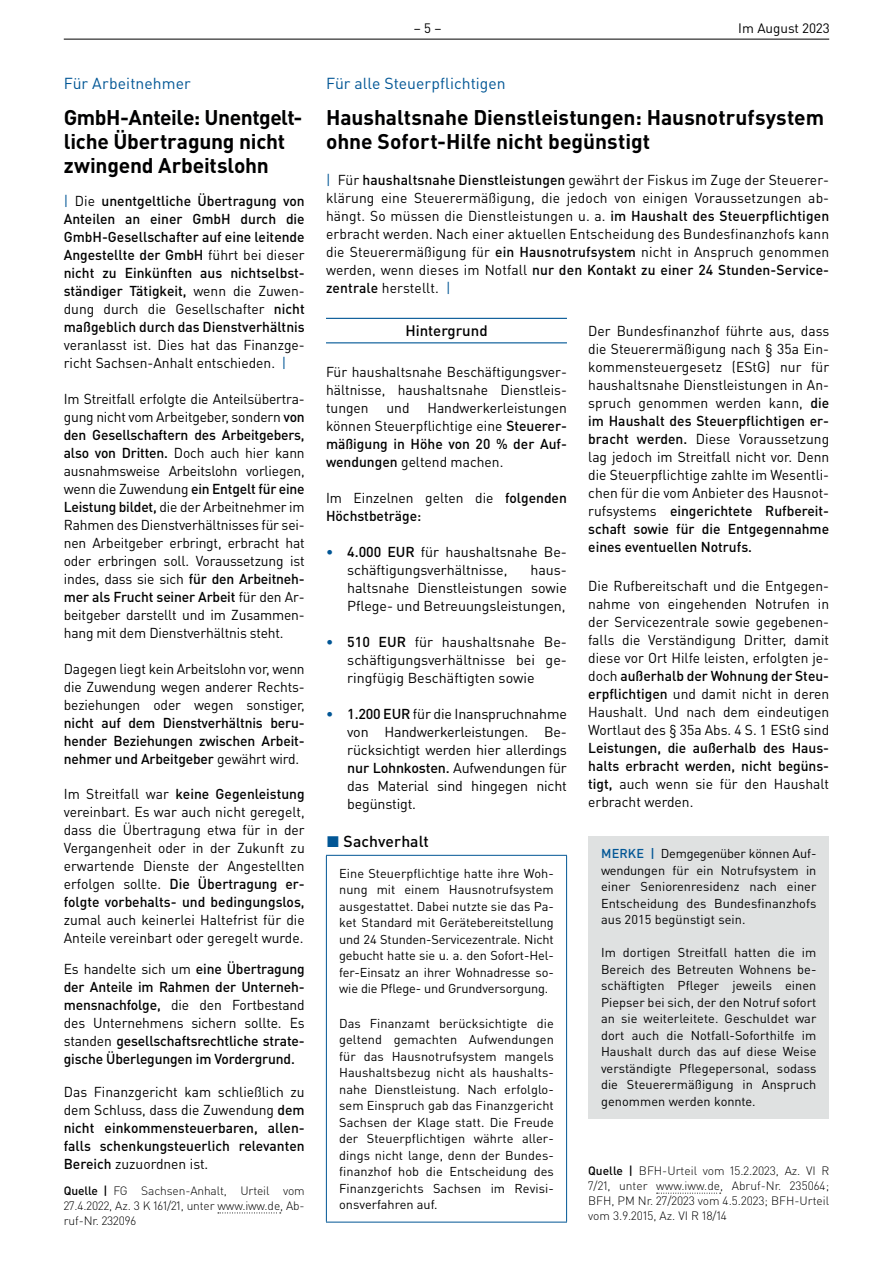
<style>
.page{position:relative;width:893px;height:1263px;background:#fff}
.page>*{position:absolute;margin:0;border:0;box-sizing:border-box;transform-origin:0 0}
.t1{font:700 21px/24px "DIN Pro";letter-spacing:-.005em;color:#000001}
.t2{font:15.75px "DIN Pro";color:#015695}
.t3{font:500 15.75px "DIN Pro";letter-spacing:.005em;color:#000001}
.t4{font:500 15px "DIN Pro";color:#000001}
.t5{font:14.25px/18px "DIN Pro";color:#000001;text-align:justify}
.t6{font:500 14.25px/18px "DIN Pro";color:#000001;text-align:justify}
.t7{font:13.5px "DIN Pro";color:#000001}
.t8{font:12.75px/16.5px "DIN Pro";letter-spacing:.005em;color:#000001;text-align:justify}
.t9{font:300 12px/15px "DIN Pro";letter-spacing:-.01em;color:#000001;text-align:justify}
.s1{font-weight:400;color:#015695}
.s2{font-weight:400}
.s3{color:#015695}
.s4{font-weight:500}
.s5{font-weight:500;color:#015695}
</style>
<div class="page">
<hr style="left:64px;top:39px;width:765px;height:1px;background:#000001">
<hr style="left:326px;top:318px;width:241px;height:1px;background:#015695">
<hr style="left:326px;top:342px;width:241px;height:1px;background:#015695">
<hr style="left:326px;top:855px;width:241px;height:1px;background:#015695">
<hr style="left:326px;top:856px;width:1px;height:366px;background:#015695">
<hr style="left:566px;top:856px;width:1px;height:366px;background:#015695">
<hr style="left:326px;top:1222px;width:241px;height:1px;background:#015695">
<svg style="left:657px;top:1193px;width:64px;height:1px"></svg>
<div style="left:588px;top:835px;width:241px;height:283px;background:#dfe1e1"></div>
<svg style="left:218px;top:1212px;width:63px;height:1px"></svg>
<p class="t2" style="left:64px;top:73px;width:128px">Für Arbeitnehmer</p>
<h1 class="t1" style="left:64px;top:105px;width:240px">GmbH-Anteile: Unentgelt&shy;liche Übertragung nicht zwingend Arbeitslohn</h1>
<p class="t6" style="left:64px;top:192px;width:242px"><span class="s1">|</span> <span class="s2">Die</span> unentgeltliche Übertragung von Anteilen an einer GmbH durch die GmbH-Gesellschafter auf eine leitende Angestellte der GmbH <span class="s2">führt bei dieser </span>nicht zu Einkünften aus nichtselbst&shy;ständiger Tätigkeit, <span class="s2">wenn die Zuwen&shy;dung durch die Gesellschafter</span> nicht maßgeblich durch das Dienstverhältnis</p>
<p class="t5" style="left:64px;top:336px;width:242px">veranlasst ist. Dies hat das Finanzge&shy;richt Sachsen-Anhalt entschieden. <span class="s3">|</span></p>
<p class="t5" style="left:64px;top:390px;width:242px">Im Streitfall erfolgte die Anteilsübertra&shy;gung nicht vom Arbeitgeber, sondern <span class="s4">von den Gesellschaftern des Arbeitgebers, also von Dritten.</span> Doch auch hier kann ausnahmsweise Arbeitslohn vorliegen, wenn die Zuwendung <span class="s4">ein Entgelt für eine Leistung bildet,</span> die der Arbeitnehmer im Rahmen des Dienstverhältnisses für sei&shy;nen Arbeitgeber erbringt, erbracht hat oder erbringen soll. Voraussetzung ist indes, dass sie sich <span class="s4">für den Arbeitneh&shy;mer als Frucht seiner Arbeit</span> für den Ar&shy;beitgeber darstellt und im Zusammen&shy;hang mit dem Dienstverhältnis steht.</p>
<p class="t5" style="left:64px;top:660px;width:242px">Dagegen liegt kein Arbeitslohn vor, wenn die Zuwendung wegen anderer Rechts&shy;beziehungen oder wegen sonstiger,</p>
<p class="t6" style="left:64px;top:714px;width:242px">nicht auf dem Dienstverhältnis beru&shy;hender Beziehungen zwischen Arbeit&shy;nehmer und Arbeitgeber <span class="s2">gewährt wird.</span></p>
<p class="t5" style="left:64px;top:784px;width:242px">Im Streitfall war <span class="s4">keine Gegenleistung </span>vereinbart. Es war auch nicht geregelt, dass die Übertragung etwa für in der Vergangenheit oder in der Zukunft zu erwartende Dienste der Angestellten erfolgen sollte. <span class="s4">Die Übertragung er&shy;folgte vorbehalts- und bedingungslos,</span></p>
<p class="t5" style="left:64px;top:910px;width:242px">zumal auch keinerlei Haltefrist für die<br>Anteile vereinbart oder geregelt wurde.</p>
<p class="t6" style="left:64px;top:960px;width:242px"><span class="s2">Es handelte sich um</span> eine Übertragung der Anteile im Rahmen der Unterneh&shy;mensnachfolge, <span class="s2">die den Fortbestand des Unternehmens sichern sollte. Es standen</span> gesellschaftsrechtliche strate&shy;gische Überlegungen im Vordergrund.</p>
<p class="t6" style="left:64px;top:1083px;width:242px"><span class="s2">Das Finanzgericht kam schließlich zu dem Schluss, dass die Zuwendung</span> dem nicht einkommensteuerbaren, allen&shy;falls schenkungsteuerlich relevanten Bereich <span class="s2">zuzuordnen ist.</span></p>
<p class="t9" style="left:64px;top:1182px;width:242px"><span class="s4">Quelle |</span> FG Sachsen-Anhalt, Urteil vom 27.4.2022, Az. 3 K 161/21, unter www.iww.de, Ab&shy;ruf-Nr. 232096</p>
<p class="t7" style="left:414px;top:19px;width:29px">– 5 –</p>
<p class="t7" style="left:738px;top:19px;width:93px">Im August 2023</p>
<p class="t2" style="left:326px;top:73px;width:181px">Für alle Steuerpflichtigen</p>
<h1 class="t1" style="left:326px;top:105px;width:500px">Haushaltsnahe Dienstleistungen: Hausnotrufsystem ohne Sofort-Hilfe nicht begünstigt</h1>
<p class="t5" style="left:326px;top:171px;width:505px"><span class="s3">|</span> Für <span class="s4">haushaltsnahe Dienstleistungen</span> gewährt der Fiskus im Zuge der Steuerer&shy;klärung eine Steuerermäßigung, die jedoch von einigen Voraussetzungen ab&shy;hängt. So müssen die Dienstleistungen u. a. <span class="s4">im Haushalt des Steuerpflichtigen </span>erbracht werden. Nach einer aktuellen Entscheidung des Bundesfinanzhofs kann die Steuerermäßigung für <span class="s4">ein Hausnotrufsystem</span> nicht in Anspruch genommen werden, wenn dieses im Notfall <span class="s4">nur den Kontakt zu einer 24 Stunden-Service&shy;zentrale</span> herstellt. <span class="s3">|</span></p>
<p class="t4" style="left:405px;top:320px;width:84px">Hintergrund</p>
<p class="t5" style="left:326px;top:363px;width:242px">Für haushaltsnahe Beschäftigungsver&shy;hältnisse, haushaltsnahe Dienstleis&shy;tungen und Handwerkerleistungen können Steuerpflichtige eine <span class="s4">Steuerer&shy;mäßigung in Höhe von 20 % der Auf&shy;wendungen</span> geltend machen.</p>
<p class="t6" style="left:326px;top:489px;width:242px"><span class="s2">Im Einzelnen gelten die</span> folgenden<br>Höchstbeträge:</p>
<p class="t5" style="left:347px;top:543px;width:221px;text-indent:-21px"><span class="s5">•</span> <span class="s4">4.000 EUR</span> für haushaltsnahe Be&shy;schäftigungsverhältnisse,</p>
<p class="t5" style="left:588px;top:321px;width:242px">Der Bundesfinanzhof führte aus, dass die Steuerermäßigung nach § 35a Ein&shy;kommensteuergesetz (EStG) nur für haushaltsnahe Dienstleistungen in An&shy;spruch genommen werden kann, <span class="s4">die im Haushalt des Steuerpflichtigen er&shy;bracht werden.</span> Diese Voraussetzung lag jedoch im Streitfall nicht vor. Denn die Steuerpflichtige zahlte im Wesentli&shy;chen für die vom Anbieter des Hausnot&shy;rufsystems <span class="s4">eingerichtete Rufbereit&shy;schaft sowie für die Entgegennahme eines eventuellen Notrufs.</span></p>
<p class="t5" style="left:588px;top:576px;width:242px">Die Rufbereitschaft und die Entgegen&shy;nahme von eingehenden Notrufen in der Servicezentrale sowie gegebenen&shy;falls die Verständigung Dritter, damit diese vor Ort Hilfe leisten, erfolgten je&shy;doch <span class="s4">außerhalb der Wohnung der Steu&shy;erpflichtigen</span> und damit nicht in deren Haushalt. Und nach dem eindeutigen Wortlaut des § 35a Abs. 4 S. 1 EStG sind</p>
<p class="t6" style="left:588px;top:738px;width:242px">Leistungen, die außerhalb des Haus&shy;halts erbracht werden, nicht begüns&shy;tigt, <span class="s2">auch wenn sie für den Haushalt erbracht werden.</span></p>
<p class="t5" style="left:347px;top:561px;width:221px;text-indent:183px">haus&shy;haltsnahe Dienstleistungen sowie Pflege- und Betreuungsleistungen,</p>
<p class="t5" style="left:347px;top:633px;width:221px;text-indent:-21px"><span class="s5">•</span> <span class="s4">510 EUR</span> für haushaltsnahe Be&shy;schäftigungsverhältnisse bei ge&shy;ringfügig Beschäftigten sowie</p>
<p class="t5" style="left:347px;top:705px;width:221px;text-indent:-21px"><span class="s5">•</span> <span class="s4">1.200 EUR</span> für die Inanspruchnahme von Handwerkerleistungen. Be&shy;rücksichtigt werden hier allerdings <span class="s4">nur Lohnkosten.</span> Aufwendungen für das Material sind hingegen nicht begünstigt.</p>
<p class="t3" style="left:326px;top:830px;width:104px"><span class="s3">◼</span> Sachverhalt</p>
<p class="t8" style="left:339px;top:864px;width:216px">Eine Steuerpflichtige hatte ihre Woh&shy;nung mit einem Hausnotrufsystem ausgestattet. Dabei nutzte sie das Pa&shy;ket Standard mit Gerätebereitstellung und 24 Stunden-Servicezentrale. Nicht gebucht hatte sie u. a. den Sofort-Hel&shy;fer-Einsatz an ihrer Wohnadresse so&shy;wie die Pflege- und Grundversorgung.</p>
<p class="t8" style="left:339px;top:1014px;width:216px">Das Finanzamt berücksichtigte die geltend gemachten Aufwendungen für das Hausnotrufsystem mangels Haushaltsbezug nicht als haushalts&shy;nahe Dienstleistung. Nach erfolglo&shy;sem Einspruch gab das Finanzgericht Sachsen der Klage statt. Die Freude der Steuerpflichtigen währte aller&shy;dings nicht lange, denn der Bundes&shy;finanzhof hob die Entscheidung des Finanzgerichts Sachsen im Revisi&shy;onsverfahren auf.</p>
<p class="t8" style="left:601px;top:845px;width:217px"><span class="s5">MERKE |</span> Demgegenüber können Auf&shy;wendungen für ein Notrufsystem in einer Seniorenresidenz nach einer Entscheidung des Bundesfinanzhofs aus 2015 begünstigt sein.</p>
<p class="t8" style="left:601px;top:944px;width:217px">Im dortigen Streitfall hatten die im Bereich des Betreuten Wohnens be&shy;schäftigten Pfleger jeweils einen Piepser bei sich, der den Notruf sofort an sie weiterleitete. Geschuldet war dort auch die Notfall-Soforthilfe im Haushalt durch das auf diese Weise verständigte Pflegepersonal, sodass die Steuerermäßigung in Anspruch genommen werden konnte.</p>
<p class="t9" style="left:588px;top:1163px;width:242px"><span class="s4">Quelle |</span> BFH-Urteil vom 15.2.2023, Az. VI R 7/21, unter www.iww.de, Abruf-Nr. 235064; BFH, PM Nr. 27/2023 vom 4.5.2023; BFH-Urteil vom 3.9.2015, Az. VI R 18/14</p>
</div>
